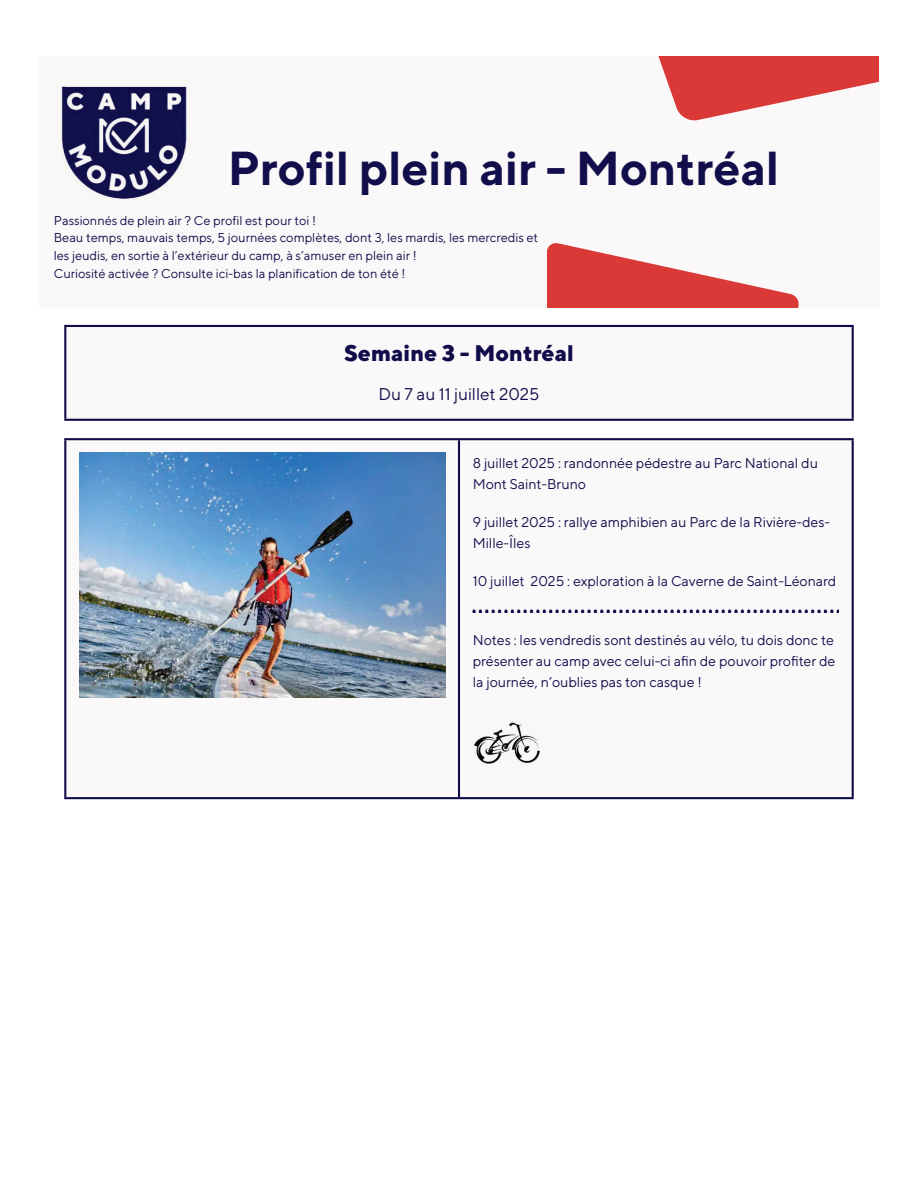
<style>
.page{position:relative;width:918px;height:1188px;background:#fff}
.page>*{position:absolute;margin:0;border:0;box-sizing:border-box;transform-origin:0 0}
.t1{font:700 47.55px "TT Norms";color:#110e4b}
.t2{font:800 22.5px "TT Norms";color:#110d4b}
.t3{font:16.95px "TT Norms Pro";color:#110d4b}
.t4{font:14.1px/21.1px "TT Norms Pro";color:#110d4b}
.t5{font:12.75px/17.7px "TT Norms Pro";color:#110e4b}
</style>
<div class="page">
<div style="left:39px;top:56px;width:840px;height:252px;background:#faf8f8"></div>
<svg style="left:658px;top:56px;width:221px;height:64px;fill:#db3838"></svg>
<svg style="left:547px;top:243px;width:252px;height:65px;fill:#db3838"></svg>
<img style="left:61px;top:85px;width:126px;height:114px">
<div style="left:65px;top:326px;width:788px;height:94px;background:#faf8f8"></div>
<hr style="left:64px;top:327px;width:2px;height:92px;background:#110d4b">
<hr style="left:852px;top:327px;width:2px;height:92px;background:#110d4b">
<hr style="left:64px;top:325px;width:790px;height:2px;background:#110d4b">
<hr style="left:64px;top:419px;width:790px;height:2px;background:#110d4b">
<svg style="left:66px;top:440px;width:786px;height:357px"></svg>
<img style="left:79px;top:453px;width:366px;height:244px">
<img style="left:473px;top:610px;width:366px;height:3px">
<img style="left:473px;top:710px;width:70px;height:74px">
<hr style="left:64px;top:440px;width:2px;height:357px;background:#110d4b">
<hr style="left:458px;top:440px;width:2px;height:357px;background:#110d4b">
<hr style="left:852px;top:440px;width:2px;height:357px;background:#110d4b">
<hr style="left:64px;top:438px;width:790px;height:2px;background:#110d4b">
<hr style="left:64px;top:797px;width:790px;height:2px;background:#110d4b">
<h1 class="t1" style="left:228px;top:139px;width:553px">Profil plein air - Montréal</h1>
<p class="t5" style="left:54px;top:212px;width:486px">Passionnés de plein air ? Ce profil est pour toi !<br>Beau temps, mauvais temps, 5 journées complètes, dont 3, les mardis, les mercredis et les jeudis, en sortie à l’extérieur du camp, à s’amuser en plein air !<br>Curiosité activée ? Consulte ici-bas la planification de ton été !</p>
<h2 class="t2" style="left:344px;top:339px;width:231px">Semaine 3 - Montréal</h2>
<p class="t3" style="left:378px;top:384px;width:163px">Du 7 au 11 juillet 2025</p>
<p class="t4" style="left:473px;top:453px;width:347px">8 juillet 2025 : randonnée pédestre au Parc National du<br>Mont Saint-Bruno</p>
<p class="t4" style="left:473px;top:512px;width:359px">9 juillet 2025 : rallye amphibien au Parc de la Rivière-des-<br>Mille-Îles</p>
<p class="t4" style="left:473px;top:571px;width:365px">10 juillet 2025 : exploration à la Caverne de Saint-Léonard</p>
<p class="t4" style="left:473px;top:630px;width:364px;text-align:justify">Notes : les vendredis sont destinés au vélo, tu dois donc te présenter au camp avec celui-ci afin de pouvoir profiter de la journée, n’oublies pas ton casque !</p>
</div>
